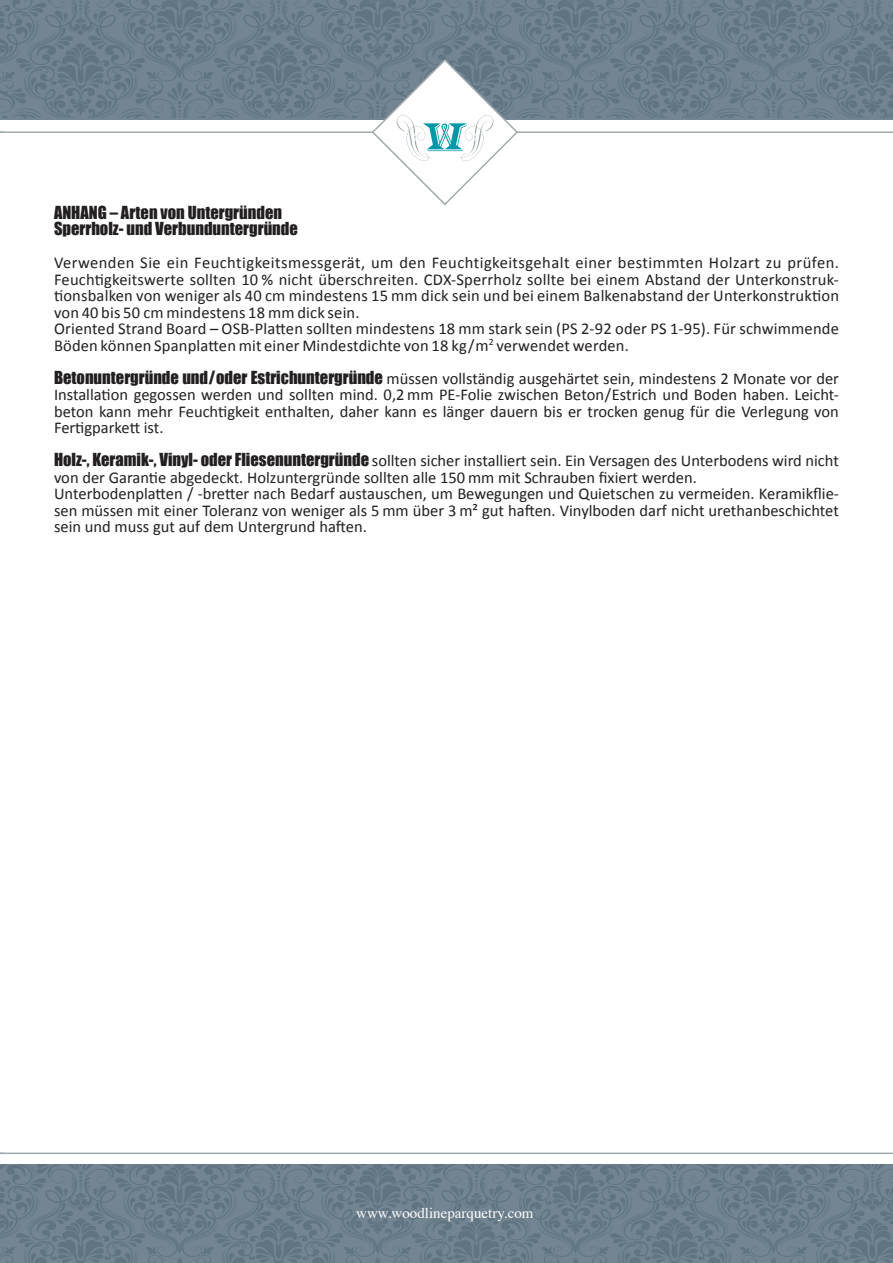
<style>
.page{position:relative;width:893px;height:1263px;background:#fff}
.page>*{position:absolute;margin:0;border:0;box-sizing:border-box;transform-origin:0 0}
.t1{font:16.5px/16.5px "Calibri";color:#231f20;text-align:justify}
.t2{font:16.5px "Impact";color:#231f20}
.t3{font:15px "Times";color:#fff}
.s1{font-family:"Impact"}
</style>
<div class="page">
<div style="left:0;top:0;width:893px;height:120px;background:#738592"></div>
<div style="left:0;top:0;width:893px;height:117px;background:linear-gradient(to right,#6c7f8c,#6c7f8c)"></div>
<div style="left:0;top:1164px;width:893px;height:99px;background:linear-gradient(to right,#6c7f8c,#6b7e8c)"></div>
<hr style="left:0;top:131px;width:373px;height:2px;background:#a2a9ad">
<hr style="left:517px;top:131px;width:376px;height:2px;background:#a2a9ad">
<svg style="left:371px;top:58px;width:148px;height:148px"></svg>
<hr style="left:0;top:1152px;width:893px;height:2px;background:#a2a9ad">
<p class="t2" style="left:54px;top:199px;width:230px">ANHANG – Arten von Untergründen</p>
<p class="t2" style="left:54px;top:216px;width:245px">Sperrholz- und Verbunduntergründe</p>
<p class="t1" style="left:54px;top:254px;width:786px">Verwenden Sie ein Feuchtigkeitsmessgerät, um den Feuchtigkeitsgehalt einer bestimmten Holzart zu prüfen.<br>Feuchtigkeitswerte sollten 10 % nicht überschreiten. CDX-Sperrholz sollte bei einem Abstand der Unterkonstruk&shy;tionsbalken von weniger als 40 cm mindestens 15 mm dick sein und bei einem Balkenabstand der Unterkonstruktion von 40 bis 50 cm mindestens 18 mm dick sein.</p>
<p class="t1" style="left:54px;top:320px;width:786px">Oriented Strand Board – OSB-Platten sollten mindestens 18 mm stark sein (PS 2-92 oder PS 1-95). Für schwimmende<br>Böden können Spanplatten mit einer Mindestdichte von 18 kg/m<sup>2</sup> verwendet werden.</p>
<p class="t1" style="left:54px;top:369px;width:786px"><span class="s1">Betonuntergründe und/oder Estrichuntergründe</span> müssen vollständig ausgehärtet sein, mindestens 2 Monate vor der Installation gegossen werden und sollten mind. 0,2 mm PE-Folie zwischen Beton/Estrich und Boden haben. Leicht&shy;beton kann mehr Feuchtigkeit enthalten, daher kann es länger dauern bis er trocken genug für die Verlegung von Fertigparkett ist.</p>
<p class="t1" style="left:54px;top:452px;width:786px"><span class="s1">Holz-, Keramik-, Vinyl- oder Fliesenuntergründe</span> sollten sicher installiert sein. Ein Versagen des Unterbodens wird nicht von der Garantie abgedeckt. Holzuntergründe sollten alle 150 mm mit Schrauben fixiert werden.</p>
<p class="t1" style="left:54px;top:485px;width:786px">Unterbodenplatten / -bretter nach Bedarf austauschen, um Bewegungen und Quietschen zu vermeiden. Keramikflie&shy;sen müssen mit einer Toleranz von weniger als 5 mm über 3 m² gut haften. Vinylboden darf nicht urethanbeschichtet sein und muss gut auf dem Untergrund haften.</p>
<p class="t3" style="left:356px;top:1198px;width:179px">www.woodlineparquetry.com</p>
</div>
